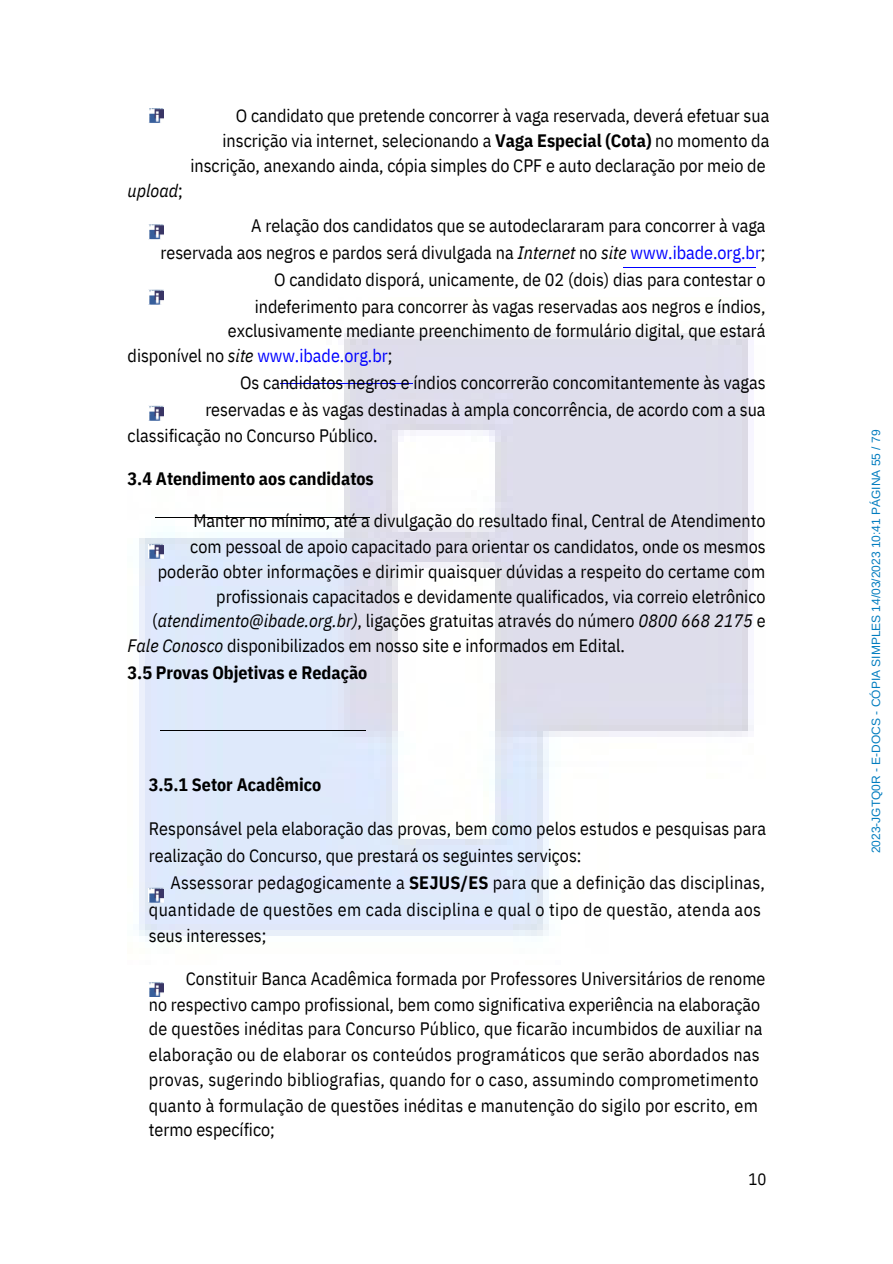
<style>
.page{position:relative;width:893px;height:1264px;background:#fff}
.page>*{position:absolute;margin:0;border:0;box-sizing:border-box;transform-origin:0 0}
.t1{font:18px/25.3px "IBM Plex Sans Cond";color:#000}
.t2{font:italic 18px "IBM Plex Sans Cond";color:#000}
.t3{font:700 18px "IBM Plex Sans Cond";color:#000}
.t4{font:16.5px "IBM Plex Sans Cond";color:#000}
.t5{font:12px "Arimo";color:#007cbf}
.s1{font-weight:700}
.s2{font-style:normal}
.s3{font-style:italic}
.s4{color:#00f}
</style>
<div class="page">
<img style="left:139px;top:297px;width:615px;height:639px">
<img style="left:149px;top:108px;width:14px;height:888px">
<hr style="left:155px;top:516px;width:214px;height:1px;background:#000">
<hr style="left:160px;top:730px;width:205px;height:1px;background:#000">
<hr style="left:280px;top:383px;width:133px;height:1px;background:#00f">
<hr style="left:622px;top:267px;width:133px;height:1px;background:#00f">
<p class="t1" style="left:190px;top:103px;width:580px;line-height:24.8px;text-align:right">O candidato que pretende concorrer à vaga reservada, deverá efetuar sua inscrição via internet, selecionando a <span class="s1">Vaga Especial (Cota)</span> no momento da inscrição, anexando ainda, cópia simples do CPF e auto declaração por meio de</p>
<p class="t2" style="left:128px;top:178px;width:57px">upload<span class="s2">;</span></p>
<p class="t1" style="left:160px;top:211px;width:606px;line-height:27px;text-align:right">A relação dos candidatos que se autodeclararam para concorrer à vaga<br>reservada aos negros e pardos será divulgada na <span class="s3">Internet</span> no <span class="s3">site</span> <span class="s4">www.ibade.org.br</span>; O candidato disporá, unicamente, de 02 (dois) dias para contestar o<br>indeferimento para concorrer às vagas reservadas aos negros e índios,</p>
<p class="t1" style="left:128px;top:318px;width:639px;line-height:24.8px;text-indent:100px">exclusivamente mediante preenchimento de formulário digital, que estará disponível no <span class="s3">site</span> <span class="s4">www.ibade.org.br</span>;</p>
<p class="t1" style="left:240px;top:369px;width:527px">Os candidatos negros e índios concorrerão concomitantemente às vagas</p>
<p class="t1" style="left:205px;top:396px;width:561px">reservadas e às vagas destinadas à ampla concorrência, de acordo com a sua</p>
<p class="t1" style="left:128px;top:422px;width:251px">classificação no Concurso Público.</p>
<p class="t3" style="left:128px;top:466px;width:248px">3.4 Atendimento aos candidatos</p>
<p class="t1" style="left:193px;top:508px;width:573px">Manter no mínimo, até a divulgação do resultado final, Central de Atendimento</p>
<p class="t1" style="left:190px;top:533px;width:576px">com pessoal de apoio capacitado para orientar os candidatos, onde os mesmos</p>
<p class="t1" style="left:158px;top:558px;width:609px">poderão obter informações e dirimir quaisquer dúvidas a respeito do certame com</p>
<p class="t1" style="left:216px;top:583px;width:550px">profissionais capacitados e devidamente qualificados, via correio eletrônico</p>
<p class="t2" style="left:152px;top:609px;width:614px"><span class="s2">(</span>atendimento@ibade.org.br)<span class="s2">, ligações gratuitas através do número</span> 0800 668 2175 <span class="s2">e</span></p>
<p class="t1" style="left:128px;top:632px;width:499px"><span class="s3">Fale Conosco</span> disponibilizados em nosso site e informados em Edital.</p>
<p class="t3" style="left:128px;top:660px;width:241px">3.5 Provas Objetivas e Redação</p>
<p class="t3" style="left:149px;top:772px;width:174px">3.5.1 Setor Acadêmico</p>
<p class="t1" style="left:149px;top:814px;width:618px;line-height:27px">Responsável pela elaboração das provas, bem como pelos estudos e pesquisas para realização do Concurso, que prestará os seguintes serviços:</p>
<p class="t1" style="left:149px;top:869px;width:617px;line-height:26.4px;text-indent:21px">Assessorar pedagogicamente a <span class="s1">SEJUS/ES</span> para que a definição das disciplinas, quantidade de questões em cada disciplina e qual o tipo de questão, atenda aos seus interesses;</p>
<p class="t1" style="left:149px;top:965px;width:618px;text-indent:37px">Constituir Banca Acadêmica formada por Professores Universitários de renome no respectivo campo profissional, bem como significativa experiência na elaboração de questões inéditas para Concurso Público, que ficarão incumbidos de auxiliar na elaboração ou de elaborar os conteúdos programáticos que serão abordados nas provas, sugerindo bibliografias, quando for o caso, assumindo comprometimento quanto à formulação de questões inéditas e manutenção do sigilo por escrito, em termo específico;</p>
<p class="t4" style="left:748px;top:1168px;width:19px">10</p>
<p class="t5" style="left:869px;top:853px;width:425px;rotate:-90deg">2023-JGTQ0R - E-DOCS - CÓPIA SIMPLES 14/03/2023 10:41 PÁGINA 55 / 79</p>
</div>
